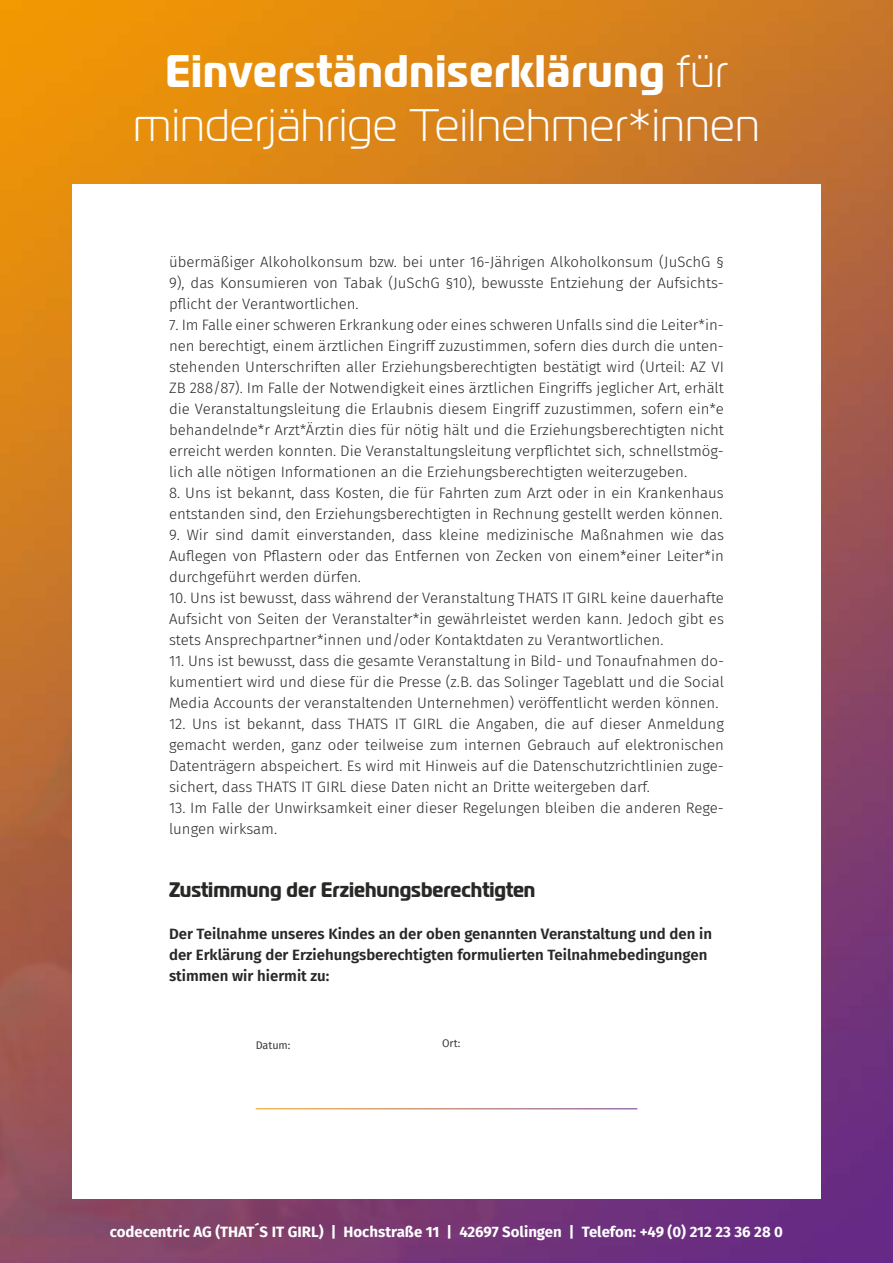
<style>
.page{position:relative;width:893px;height:1263px;background:#fff}
.page>*{position:absolute;margin:0;border:0;box-sizing:border-box;transform-origin:0 0}
.t1{font:300 45.6px "Magistral";letter-spacing:.02em;color:#fff}
.t2{font:700 45.6px "Magistral Cond";letter-spacing:.02em;color:#fff}
.t3{font:700 21px "Magistral Cond";color:#282827}
.t4{font:300 15px/21px "Fira Sans";color:#282827;text-align:justify}
.t5{font:600 15px/21px "Fira Sans";color:#282827}
.t6{font:700 15px "Fira Sans";color:#fff}
.t7{font:10.8px "Fira Sans";color:#3c3c3b}
.s1{font-family:"Magistral";font-weight:300}
</style>
<div class="page">
<img style="left:0;top:0;width:893px;height:1263px">
<img style="left:0;top:614px;width:591px;height:649px">
<div style="left:72px;top:184px;width:749px;height:1014px;background:#fff"></div>
<h1 class="t2" style="left:165px;top:42px;width:564px">Einverständniserklärung <span class="s1">für</span></h1>
<h1 class="t1" style="left:134px;top:98px;width:627px">minderjährige Teilnehmer*innen</h1>
<p class="t4" style="left:169px;top:251px;width:556px">übermäßiger Alkoholkonsum bzw. bei unter 16-Jährigen Alkoholkonsum (JuSchG § 9), das Konsumieren von Tabak (JuSchG §10), bewusste Entziehung der Aufsichts&shy;pflicht der Verantwortlichen.</p>
<p class="t4" style="left:169px;top:314px;width:556px">7. Im Falle einer schweren Erkrankung oder eines schweren Unfalls sind die Leiter*in&shy;nen berechtigt, einem ärztlichen Eingriff zuzustimmen, sofern dies durch die unten&shy;stehenden Unterschriften aller Erziehungsberechtigten bestätigt wird (Urteil: AZ VI ZB 288/87). Im Falle der Notwendigkeit eines ärztlichen Eingriffs jeglicher Art, erhält die Veranstaltungsleitung die Erlaubnis diesem Eingriff zuzustimmen, sofern ein*e behandelnde*r Arzt*Ärztin dies für nötig hält und die Erziehungsberechtigten nicht erreicht werden konnten. Die Veranstaltungsleitung verpflichtet sich, schnellstmög&shy;lich alle nötigen Informationen an die Erziehungsberechtigten weiterzugeben.</p>
<p class="t4" style="left:169px;top:482px;width:556px">8. Uns ist bekannt, dass Kosten, die für Fahrten zum Arzt oder in ein Krankenhaus entstanden sind, den Erziehungsberechtigten in Rechnung gestellt werden können.</p>
<p class="t4" style="left:169px;top:524px;width:556px">9. Wir sind damit einverstanden, dass kleine medizinische Maßnahmen wie das Auflegen von Pflastern oder das Entfernen von Zecken von einem*einer Leiter*in durchgeführt werden dürfen.</p>
<p class="t4" style="left:169px;top:587px;width:556px">10. Uns ist bewusst, dass während der Veranstaltung THATS IT GIRL keine dauerhafte Aufsicht von Seiten der Veranstalter*in gewährleistet werden kann. Jedoch gibt es stets Ansprechpartner*innen und/oder Kontaktdaten zu Verantwortlichen.</p>
<p class="t4" style="left:169px;top:650px;width:556px">11. Uns ist bewusst, dass die gesamte Veranstaltung in Bild- und Tonaufnahmen do&shy;kumentiert wird und diese für die Presse (z.B. das Solinger Tageblatt und die Social Media Accounts der veranstaltenden Unternehmen) veröffentlicht werden können.</p>
<p class="t4" style="left:169px;top:713px;width:556px">12. Uns ist bekannt, dass THATS IT GIRL die Angaben, die auf dieser Anmeldung gemacht werden, ganz oder teilweise zum internen Gebrauch auf elektronischen Datenträgern abspeichert. Es wird mit Hinweis auf die Datenschutzrichtlinien zuge&shy;sichert, dass THATS IT GIRL diese Daten nicht an Dritte weitergeben darf.</p>
<p class="t4" style="left:169px;top:797px;width:556px">13. Im Falle der Unwirksamkeit einer dieser Regelungen bleiben die anderen Rege&shy;lungen wirksam.</p>
<h2 class="t3" style="left:169px;top:876px;width:368px">Zustimmung der Erziehungsberechtigten</h2>
<p class="t5" style="left:169px;top:922px;width:545px">Der Teilnahme unseres Kindes an der oben genannten Veranstaltung und den in der Erklärung der Erziehungsberechtigten formulierten Teilnahmebedingungen stimmen wir hiermit zu:</p>
<p class="t7" style="left:256px;top:1037px;width:36px">Datum:</p>
<p class="t7" style="left:442px;top:1035px;width:20px">Ort:</p>
<p class="t6" style="left:110px;top:1219px;width:675px">codecentric AG (THAT´S IT GIRL) | Hochstraße 11 | 42697 Solingen | Telefon: +49 (0) 212 23 36 28 0</p>
</div>
